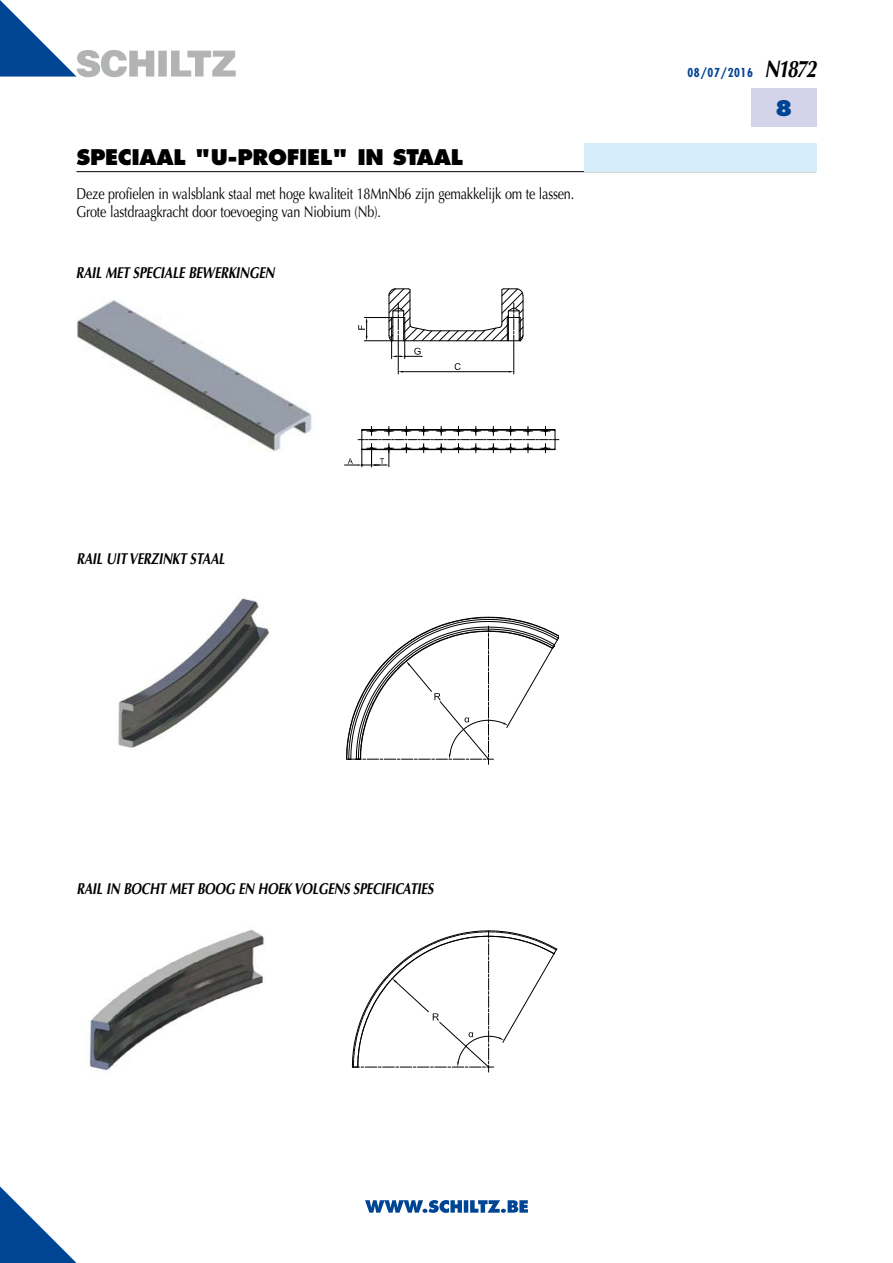
<style>
.page{position:relative;width:893px;height:1263px;background:#fff}
.page>*{position:absolute;margin:0;border:0;box-sizing:border-box;transform-origin:0 0}
.t1{font:800 21px "Futura";letter-spacing:-.015em;color:#000}
.t2{font:800 21px "Futura";color:#004494}
.t3{font:15.75px/18px "Optima";letter-spacing:-.015em;color:#000;scale:.8 1}
.t4{font:italic 700 15.75px "Optima";letter-spacing:-.015em;color:#000;scale:.8 1}
.t5{font:700 condensed 12px "Futura";letter-spacing:.05em;color:#004494}
.s1{font-family:"Optima";font-style:italic;font-stretch:normal;font-size:24px;color:#000}
</style>
<div class="page">
<svg style="left:0;top:1186px;width:77px;height:77px"></svg>
<div style="left:751px;top:89px;width:65px;height:38px;background:#d3d4e9"></div>
<hr style="left:77px;top:171px;width:739px;height:1px;background:#000">
<svg style="left:0;top:0;width:236px;height:77px"></svg>
<svg style="left:365px;top:1200px;width:163px;height:13px"></svg>
<div style="left:584px;top:143px;width:232px;height:28px;background:#d5edfa"></div>
<svg style="left:358px;top:288px;width:166px;height:86px"></svg>
<svg style="left:344px;top:426px;width:215px;height:41px"></svg>
<img style="left:76px;top:300px;width:236px;height:152px">
<svg style="left:346px;top:616px;width:213px;height:149px"></svg>
<img style="left:118px;top:596px;width:152px;height:152px">
<img style="left:86px;top:930px;width:178px;height:141px">
<svg style="left:351px;top:930px;width:207px;height:142px"></svg>
<h1 class="t1" style="left:77px;top:144px;width:388px">SPECIAAL "U-PROFIEL" IN STAAL</h1>
<p class="t3" style="left:77px;top:184px;width:624px">Deze profielen in walsblank staal met hoge kwaliteit 18MnNb6 zijn gemakkelijk om te lassen.<br>Grote lastdraagkracht door toevoeging van Niobium (Nb).</p>
<p class="t4" style="left:76px;top:264px;width:250px">RAIL MET SPECIALE BEWERKINGEN</p>
<p class="t4" style="left:77px;top:550px;width:187px">RAIL UIT VERZINKT STAAL</p>
<p class="t5" style="left:687px;top:65px;width:130px">08/07/2016 <span class="s1">N1872</span></p>
<h1 class="t2" style="left:775px;top:95px;width:19px">8</h1>
<p class="t4" style="left:77px;top:879px;width:447px">RAIL IN BOCHT MET BOOG EN HOEK VOLGENS SPECIFICATIES</p>
</div>
